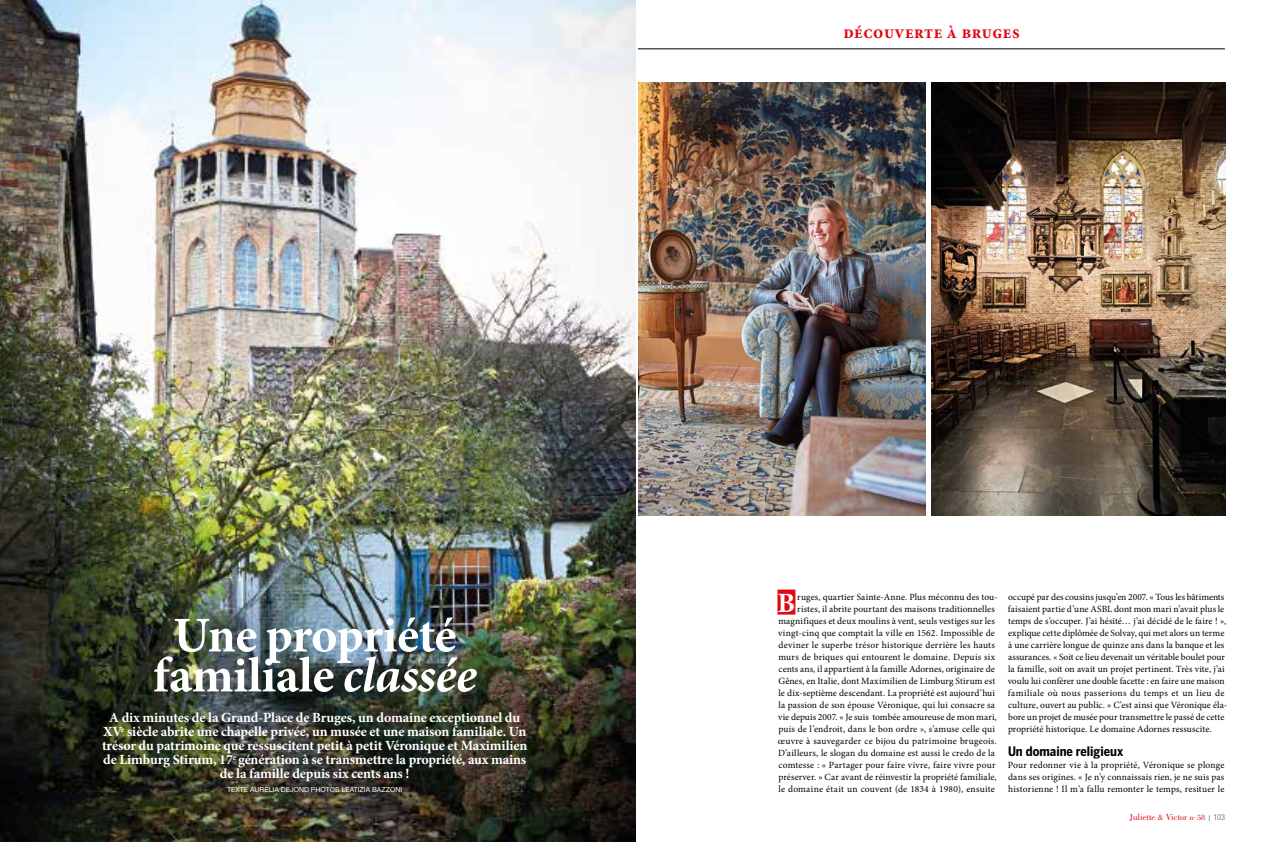
<style>
.page{position:relative;width:1276px;height:842px;background:#fff}
.page>*{position:absolute;margin:0;border:0;box-sizing:border-box;transform-origin:0 0}
.t1{font:700 50px/40px "Minion Pro";letter-spacing:-.01em;color:#fff;text-align:center}
.t2{font:700 28px "Minion Pro";color:#fff}
.t3{font:700 condensed 18px "Minion Pro";letter-spacing:.03em;color:#e30613}
.t4{font:700 14px/14px "Minion Pro";letter-spacing:-.01em;color:#fff;text-align:center}
.t5{font:700 13px "Benton Sans Cond";color:#000}
.t6{font:9.5px/12px "Minion Pro";letter-spacing:.01em;color:#000;text-align:right}
.t7{font:9px "Bodoni Std";color:#e30613}
.t8{font:7px "Helvetica Neue LT Std";color:#fff}
.s1{font-style:italic}
.s2{font-size:8px}
.s3{font-size:4.7px}
.s4{font-family:"Helvetica Neue LT Std";font-weight:100;font-size:8.5px;color:#000}
.s5{font-family:"Helvetica Neue LT Std";font-weight:100;font-stretch:condensed;font-size:8px;color:#000}
</style>
<div class="page">
<img style="left:0;top:0;width:636px;height:842px">
<div style="left:777px;top:590px;width:18px;height:25px;background:#e30613"></div>
<img style="left:638px;top:82px;width:287px;height:433px">
<img style="left:931px;top:82px;width:294px;height:433px">
<hr style="left:638px;top:49px;width:587px;height:1px;background:#000">
<h1 class="t1" style="left:153px;top:615px;width:325px">Une propriété familiale <span class="s1">classée</span></h1>
<p class="t4" style="left:102px;top:711px;width:427px">A dix minutes de la Grand-Place de Bruges, un domaine exceptionnel du XV<sup>e</sup> siècle abrite une chapelle privée, un musée et une maison familiale. Un trésor du patrimoine que ressuscitent petit à petit Véronique et Maximilien de Limburg Stirum, 17<sup>e</sup> génération à se transmettre la propriété, aux mains de la famille depuis six cents ans !</p>
<p class="t8" style="left:227px;top:785px;width:177px">TEXTE AURÉLIA DEJOND PHOTOS LEATIZIA BAZZONI</p>
<h3 class="t3" style="left:843px;top:20px;width:178px">découverte à bruges</h3>
<p class="t6" style="left:778px;top:591px;width:221px">ruges, quartier Sainte-Anne. Plus méconnu des tou&shy;ristes, il abrite pourtant des maisons traditionnelles magnifiques et deux moulins à vent, seuls vestiges sur les vingt-cinq que comptait la ville en 1562. Impossible de deviner le superbe trésor historique derrière les hauts murs de briques qui entourent le domaine. Depuis six cents ans, il appartient à la famille Adornes, originaire de Gênes, en Italie, dont Maximilien de Limburg Stirum est le dix-septième descendant. La propriété est aujourd’hui la passion de son épouse Véronique, qui lui consacre sa vie depuis 2007. « Je suis tombée amoureuse de mon mari, puis de l’endroit, dans le bon ordre », s’amuse celle qui œuvre à sauvegarder ce bijou du patrimoine brugeois.<br>D’ailleurs, le slogan du domaine est aussi le credo de la comtesse : « Partager pour faire vivre, faire vivre pour préserver. » Car avant de réinvestir la propriété familiale, le domaine était un couvent (de 1834 à 1980), ensuite</p>
<p class="t6" style="left:1007px;top:591px;width:221px;text-align:left">occupé par des cousins jusqu’en 2007. « Tous les bâtiments faisaient partie d’une ASBL dont mon mari n’avait plus le temps de s’occuper. J’ai hésité… j’ai décidé de le faire ! », explique cette diplômée de Solvay, qui met alors un terme à une carrière longue de quinze ans dans la banque et les assurances. « Soit ce lieu devenait un véritable boulet pour la famille, soit on avait un projet pertinent. Très vite, j’ai voulu lui conférer une double facette : en faire une maison familiale où nous passerions du temps et un lieu de culture, ouvert au public. » C’est ainsi que Véronique éla&shy;bore un projet de musée pour transmettre le passé de cette propriété historique. Le domaine Adornes ressuscite.</p>
<h2 class="t2" style="left:777px;top:583px;width:19px">B</h2>
<h3 class="t5" style="left:1008px;top:744px;width:117px">Un domaine religieux</h3>
<p class="t6" style="left:1007px;top:759px;width:218px;text-align:justify">Pour redonner vie à la propriété, Véronique se plonge dans ses origines. « Je n’y connaissais rien, je ne suis pas historienne ! Il m’a fallu remonter le temps, resituer le</p>
<p class="t7" style="left:1129px;top:812px;width:97px">Juliette <span class="s2">&amp;</span> Victor <span class="s2">n</span><span class="s3">°</span> <span class="s2">58</span> <span class="s4">l</span> <span class="s5">103</span></p>
</div>
